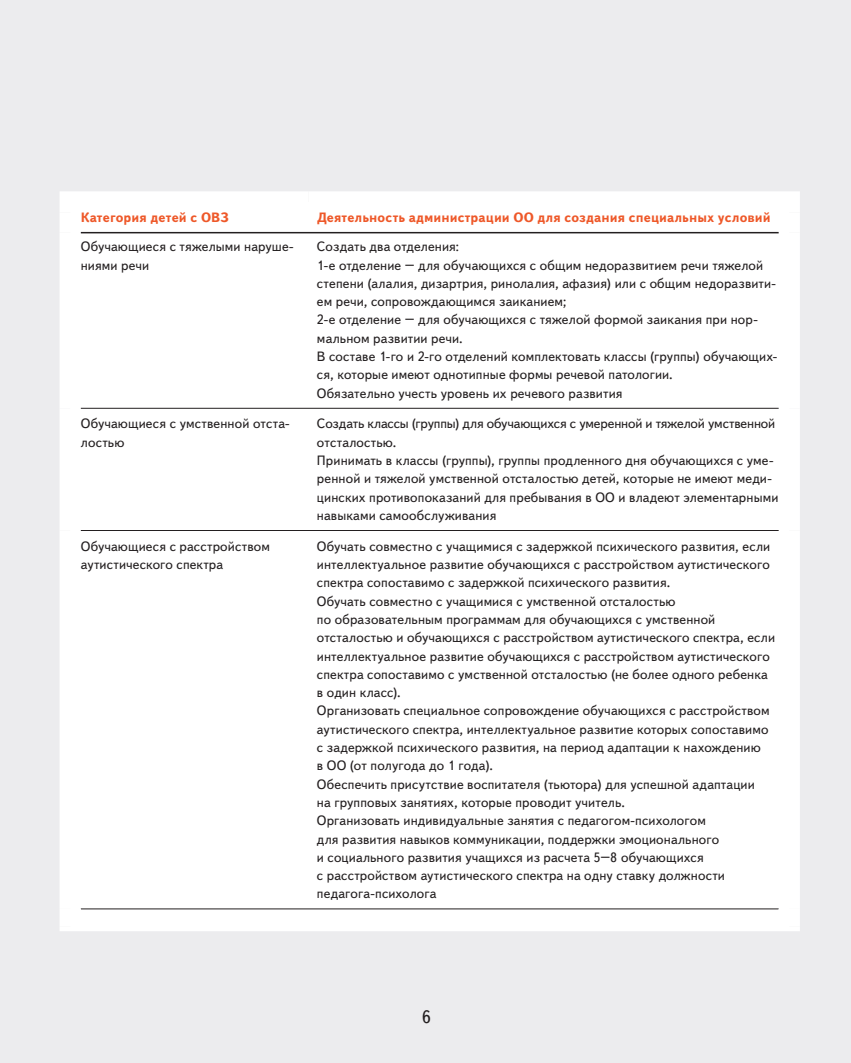
<style>
.page{position:relative;width:851px;height:1063px;background:#fff}
.page>*{position:absolute;margin:0;border:0;box-sizing:border-box;transform-origin:0 0}
.t1{font:18px "Text Book C";color:#231f20}
.t2{font:13.5px/18.3px "Text Book C";letter-spacing:.01em;color:#231f20}
.t3{font:700 13.5px "Text Book C";letter-spacing:.01em;color:#ee5829}
</style>
<div class="page">
<div style="left:0;top:0;width:850px;height:1063px;background:#ececee"></div>
<div style="left:81px;top:213px;width:697px;height:714px;background:#fff"></div>
<div style="left:60px;top:191px;width:248px;height:22px;background:#fff"></div>
<div style="left:60px;top:213px;width:21px;height:20px;background:#fff"></div>
<div style="left:308px;top:191px;width:491px;height:22px;background:#fff"></div>
<div style="left:778px;top:213px;width:21px;height:20px;background:#fff"></div>
<div style="left:60px;top:233px;width:21px;height:175px;background:#fff"></div>
<div style="left:778px;top:233px;width:21px;height:175px;background:#fff"></div>
<div style="left:60px;top:408px;width:21px;height:122px;background:#fff"></div>
<div style="left:778px;top:408px;width:21px;height:122px;background:#fff"></div>
<div style="left:60px;top:530px;width:21px;height:379px;background:#fff"></div>
<div style="left:778px;top:530px;width:21px;height:379px;background:#fff"></div>
<hr style="left:81px;top:232px;width:697px;height:1px;background:#231f20">
<hr style="left:81px;top:408px;width:697px;height:1px;background:#231f20">
<hr style="left:81px;top:530px;width:697px;height:1px;background:#231f20">
<hr style="left:81px;top:909px;width:697px;height:1px;background:#231f20">
<div style="left:60px;top:909px;width:21px;height:18px;background:#fff"></div>
<div style="left:778px;top:909px;width:21px;height:18px;background:#fff"></div>
<hr style="left:60px;top:927px;width:739px;height:4px;background:#fff">
<p class="t3" style="left:81px;top:210px;width:149px">Категория детей с ОВЗ</p>
<p class="t3" style="left:317px;top:210px;width:455px">Деятельность администрации ОО для создания специальных условий</p>
<p class="t2" style="left:81px;top:238px;width:214px">Обучающиеся с тяжелыми наруше&shy;ниями речи</p>
<p class="t2" style="left:317px;top:238px;width:462px">Создать два отделения:<br>1-е отделение – для обучающихся с общим недоразвитием речи тяжелой степени (алалия, дизартрия, ринолалия, афазия) или с общим недоразвити&shy;ем речи, сопровождающимся заиканием;<br>2-е отделение – для обучающихся с тяжелой формой заикания при нор&shy;мальном развитии речи.<br>В составе 1-го и 2-го отделений комплектовать классы (группы) обучающих&shy;ся, которые имеют однотипные формы речевой патологии.<br>Обязательно учесть уровень их речевого развития</p>
<p class="t2" style="left:81px;top:415px;width:210px">Обучающиеся с умственной отста&shy;лостью</p>
<p class="t2" style="left:317px;top:415px;width:463px">Создать классы (группы) для обучающихся с умеренной и тяжелой умственной отсталостью.<br>Принимать в классы (группы), группы продленного дня обучающихся с уме&shy;ренной и тяжелой умственной отсталостью детей, которые не имеют меди&shy;цинских противопоказаний для пребывания в ОО и владеют элементарными навыками самообслуживания</p>
<p class="t2" style="left:81px;top:537px;width:190px">Обучающиеся с расстройством аутистического спектра</p>
<p class="t2" style="left:317px;top:537px;width:459px">Обучать совместно с учащимися с задержкой психического развития, если интеллектуальное развитие обучающихся с расстройством аутистического спектра сопоставимо с задержкой психического развития.<br>Обучать совместно с учащимися с умственной отсталостью<br>по образовательным программам для обучающихся с умственной отсталостью и обучающихся с расстройством аутистического спектра, если интеллектуальное развитие обучающихся с расстройством аутистического спектра сопоставимо с умственной отсталостью (не более одного ребенка в один класс).<br>Организовать специальное сопровождение обучающихся с расстройством аутистического спектра, интеллектуальное развитие которых сопоставимо с задержкой психического развития, на период адаптации к нахождению<br>в ОО (от полугода до 1 года).<br>Обеспечить присутствие воспитателя (тьютора) для успешной адаптации<br>на групповых занятиях, которые проводит учитель.<br>Организовать индивидуальные занятия с педагогом-психологом<br>для развития навыков коммуникации, поддержки эмоционального<br>и социального развития учащихся из расчета 5–8 обучающихся<br>с расстройством аутистического спектра на одну ставку должности педагога-психолога</p>
<h1 class="t1" style="left:422px;top:1007px;width:11px">6</h1>
</div>
